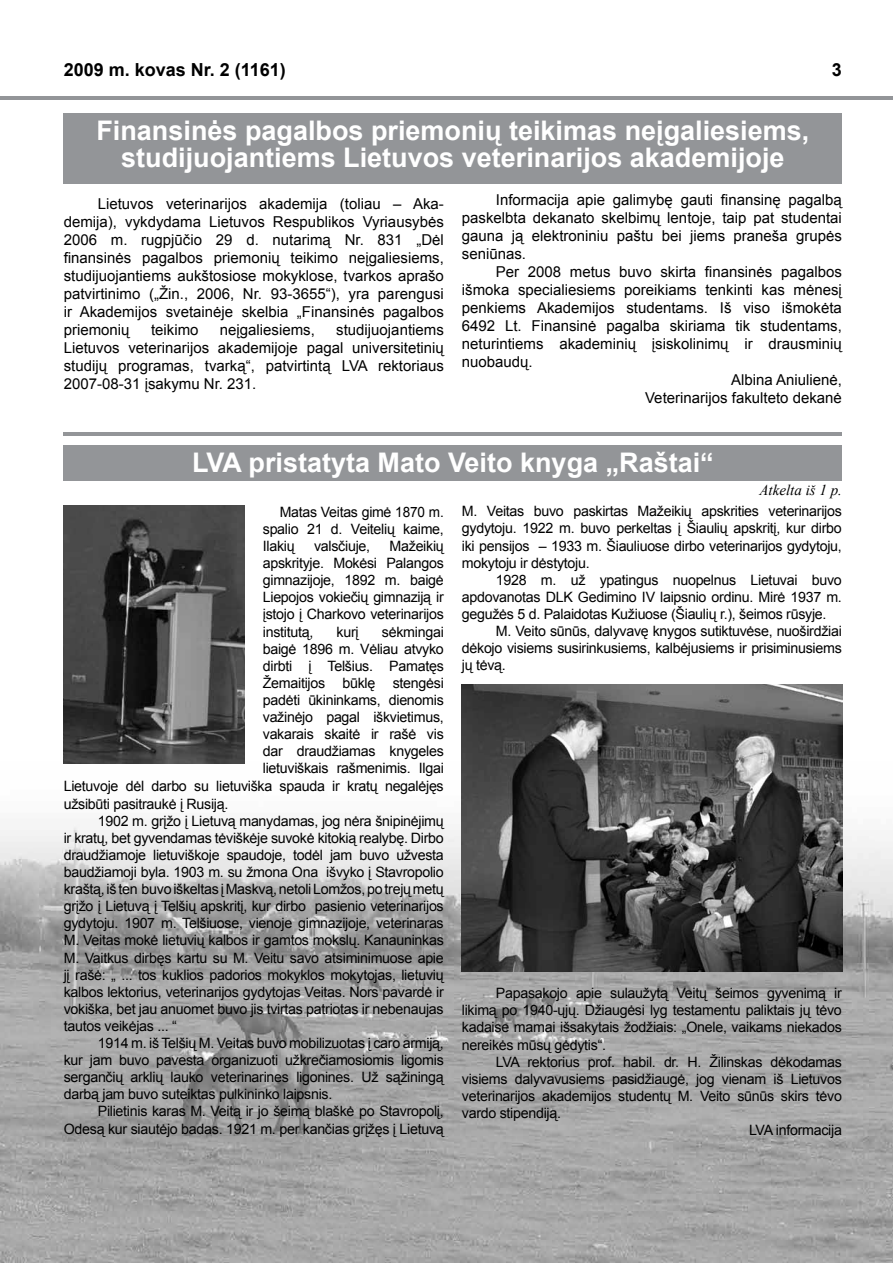
<style>
.page{position:relative;width:893px;height:1263px;background:#fff}
.page>*{position:absolute;margin:0;border:0;box-sizing:border-box;transform-origin:0 0}
.t1{font:700 27px/27px "Arial";color:#fff;text-align:center}
.t2{font:700 18px "Arial";color:#000}
.t3{font:15px/18px "Arial";color:#000;text-align:justify}
.t4{font:italic 15px "Times New Roman";color:#000}
.t5{font:14.25px/17.1px "Arial";letter-spacing:-.02em;color:#000;text-align:justify}
</style>
<div class="page">
<div style="left:64px;top:114px;width:778px;height:70px;background:#939598"></div>
<img style="left:0;top:762px;width:893px;height:501px">
<hr style="left:0;top:96px;width:893px;height:4px;background:#939598">
<hr style="left:64px;top:432px;width:778px;height:4px;background:#939598">
<div style="left:64px;top:445px;width:778px;height:35px;background:#939598"></div>
<img style="left:64px;top:505px;width:181px;height:258px">
<img style="left:462px;top:684px;width:380px;height:287px">
<p class="t2" style="left:64px;top:58px;width:224px">2009 m. kovas Nr. 2 (1161)</p>
<p class="t2" style="left:832px;top:58px;width:12px">3</p>
<h1 class="t1" style="left:96px;top:118px;width:714px">Finansinės pagalbos priemonių teikimas neįgaliesiems, studijuojantiems Lietuvos veterinarijos akademijoje</h1>
<p class="t3" style="left:64px;top:194px;width:382px;text-indent:34px">Lietuvos veterinarijos akademija (toliau – Aka&shy;demija), vykdydama Lietuvos Respublikos Vyriausybės 2006 m. rugpjūčio 29 d. nutarimą Nr. 831 „Dėl finansinės pagalbos priemonių teikimo neįgaliesiems, studijuojantiems aukštosiose mokyklose, tvarkos aprašo patvirtinimo („Žin., 2006, Nr. 93-3655“), yra parengusi ir Akademijos svetainėje skelbia „Finansinės pagalbos priemonių</p>
<p class="t3" style="left:64px;top:320px;width:382px;text-indent:272px">studijuojantiems Lietuvos veterinarijos akademijoje pagal universitetinių studijų programas, tvarką“, patvirtintą LVA rektoriaus 2007-08-31 įsakymu Nr. 231.</p>
<p class="t3" style="left:151px;top:320px;width:49px">teikimo</p>
<p class="t3" style="left:220px;top:320px;width:97px">neįgaliesiems,</p>
<p class="t3" style="left:462px;top:191px;width:382px;text-indent:34px">Informacija apie galimybę gauti finansinę pagalbą paskelbta dekanato skelbimų lentoje, taip pat studentai gauna ją elektroniniu paštu bei jiems praneša grupės seniūnas.</p>
<p class="t3" style="left:496px;top:263px;width:348px">Per 2008 metus buvo skirta finansinės pagalbos</p>
<p class="t3" style="left:462px;top:281px;width:382px">išmoka specialiesiems poreikiams tenkinti kas mėnesį</p>
<p class="t3" style="left:462px;top:299px;width:382px">penkiems Akademijos studentams. Iš viso išmokėta</p>
<p class="t3" style="left:462px;top:317px;width:382px">6492 Lt. Finansinė pagalba skiriama tik studentams,</p>
<p class="t3" style="left:462px;top:335px;width:382px">neturintiems akademinių įsiskolinimų ir drausminių</p>
<p class="t3" style="left:462px;top:353px;width:72px">nuobaudų.</p>
<p class="t3" style="left:731px;top:371px;width:112px">Albina Aniulienė,</p>
<p class="t3" style="left:645px;top:389px;width:198px">Veterinarijos fakulteto dekanė</p>
<h1 class="t1" style="left:192px;top:450px;width:523px">LVA pristatyta Mato Veito knyga „Raštai“</h1>
<p class="t4" style="left:759px;top:480px;width:84px">Atkelta iš 1 p.</p>
<p class="t5" style="left:263px;top:503px;width:183px;text-indent:17px">Matas Veitas gimė 1870 m. spalio 21 d. Veitelių kaime, Ilakių</p>
<p class="t5" style="left:263px;top:538px;width:183px;text-indent:127px">Mažeikių apskrityje. Mokėsi Palangos gimnazijoje, 1892 m. baigė Liepojos vokiečių gimnaziją ir įstojo į Charkovo veterinarijos institutą,</p>
<p class="t5" style="left:314px;top:538px;width:58px">valsčiuje,</p>
<p class="t5" style="left:263px;top:623px;width:183px;text-indent:119px">sėkmingai baigė 1896 m. Vėliau atvyko dirbti į Telšius. Pamatęs Žemaitijos būklę stengėsi padėti ūkininkams, dienomis važinėjo pagal iškvietimus, vakarais skaitė ir rašė vis dar draudžiamas knygeles lietuviškais rašmenimis. Ilgai</p>
<p class="t5" style="left:337px;top:623px;width:24px">kurį</p>
<p class="t5" style="left:64px;top:778px;width:381px">Lietuvoje dėl darbo su lietuviška spauda ir kratų negalėjęs užsibūti pasitraukė į Rusiją.</p>
<p class="t5" style="left:64px;top:812px;width:382px;text-indent:34px">1902 m. grįžo į Lietuvą manydamas, jog nėra šnipinėjimų ir kratų, bet gyvendamas tėviškėje suvokė kitokią realybę. Dirbo draudžiamoje lietuviškoje spaudoje, todėl jam buvo užvesta baudžiamoji byla. 1903 m. su žmona Ona išvyko į Stavropolio kraštą, iš ten buvo iškeltas į Maskvą, netoli Lomžos, po trejų metų grįžo į Lietuvą į Telšių apskritį, kur dirbo pasienio veterinarijos gydytoju. 1907 m. Telšiuose, vienoje gimnazijoje, veterinaras M. Veitas mokė lietuvių kalbos ir gamtos mokslų. Kanauninkas M. Vaitkus dirbęs kartu su M. Veitu savo atsiminimuose apie jį rašė: „ ... tos kuklios padorios mokyklos mokytojas, lietuvių kalbos lektorius, veterinarijos gydytojas Veitas. Nors pavardė ir vokiška, bet jau anuomet buvo jis tvirtas patriotas ir nebenaujas tautos veikėjas ... “</p>
<p class="t5" style="left:64px;top:1034px;width:382px;text-indent:34px">1914 m. iš Telšių M. Veitas buvo mobilizuotas į caro armiją, kur jam buvo pavesta organizuoti užkrečiamosiomis ligomis sergančių arklių lauko veterinarines ligonines. Už sąžiningą darbą jam buvo suteiktas pulkininko laipsnis.</p>
<p class="t5" style="left:64px;top:1103px;width:382px;text-align:right">Pilietinis karas M. Veitą ir jo šeimą blaškė po Stavropolį,<br>Odesą kur siautėjo badas. 1921 m. per kančias grįžęs į Lietuvą</p>
<p class="t5" style="left:462px;top:503px;width:381px">M. Veitas buvo paskirtas Mažeikių apskrities veterinarijos gydytoju. 1922 m. buvo perkeltas į Šiaulių apskritį, kur dirbo iki pensijos – 1933 m. Šiauliuose dirbo veterinarijos gydytoju, mokytoju ir dėstytoju.</p>
<p class="t5" style="left:462px;top:571px;width:382px;text-indent:34px">1928 m. už ypatingus nuopelnus Lietuvai buvo apdovanotas DLK Gedimino IV laipsnio ordinu. Mirė 1937 m. gegužės 5 d. Palaidotas Kužiuose (Šiaulių r.), šeimos rūsyje.</p>
<p class="t5" style="left:462px;top:623px;width:382px;text-indent:34px">M. Veito sūnūs, dalyvavę knygos sutiktuvėse, nuoširdžiai dėkojo visiems susirinkusiems, kalbėjusiems ir prisiminusiems jų tėvą.</p>
<p class="t5" style="left:462px;top:985px;width:382px;text-indent:34px">Papasakojo apie sulaužytą Veitų šeimos gyvenimą ir likimą po 1940-ųjų. Džiaugėsi lyg testamentu paliktais jų tėvo kadaise mamai išsakytais žodžiais: „Onele, vaikams niekados nereikės mūsų gėdytis“.</p>
<p class="t5" style="left:496px;top:1053px;width:348px">LVA rektorius prof. habil. dr. H. Žilinskas dėkodamas</p>
<p class="t5" style="left:462px;top:1070px;width:381px">visiems dalyvavusiems pasidžiaugė, jog vienam iš Lietuvos</p>
<p class="t5" style="left:462px;top:1087px;width:382px">veterinarijos akademijos studentų M. Veito sūnūs skirs tėvo</p>
<p class="t5" style="left:462px;top:1104px;width:101px">vardo stipendiją.</p>
<p class="t5" style="left:749px;top:1122px;width:94px">LVA informacija</p>
</div>
